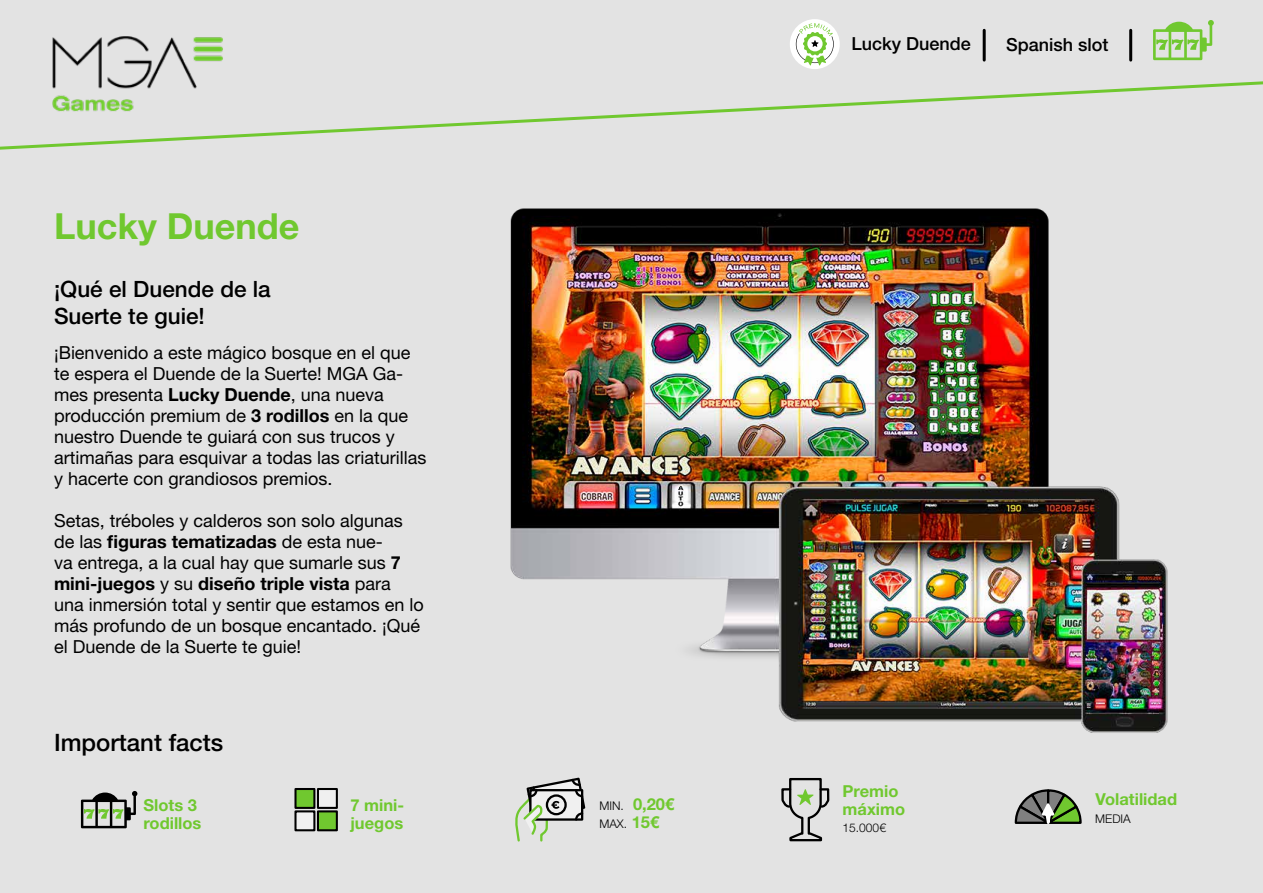
<style>
.page{position:relative;width:1263px;height:893px;background:#e3e3e3}
.page>*{position:absolute;margin:0;border:0;box-sizing:border-box;transform-origin:0 0}
.t1{font:700 36px "Helvetica Neue LT Std";color:#70c82f}
.t2{font:500 24px "Helvetica Neue LT Std";color:#000}
.t3{font:500 22.5px/27px "Helvetica Neue LT Std";color:#000}
.t4{font:18px/21px "Helvetica Neue LT Std";color:#000}
.t5{font:500 18px "Helvetica Neue LT Std";color:#000}
.t6{font:700 16.5px/18px "Helvetica Neue LT Std";color:#70c82f}
.t7{font:300 12px "Helvetica Neue LT Std";color:#000}
.s1{font-weight:700}
.s2{font-weight:300;font-size:12px;color:#000}
.s3{font-weight:700;font-size:16.5px;color:#70c82f}
</style>
<div class="page">
<svg style="left:0;top:81px;width:1263px;height:69px"></svg>
<img style="left:38px;top:36px;width:198px;height:86px">
<svg style="left:781px;top:779px;width:49px;height:63px"></svg>
<svg style="left:515px;top:777px;width:71px;height:65px"></svg>
<svg style="left:1014px;top:789px;width:68px;height:35px"></svg>
<div style="left:295px;top:789px;width:19px;height:19px;background:#70c82f"></div>
<div style="left:294px;top:788px;width:21px;height:21px;border:2px solid #000"></div>
<div style="left:318px;top:789px;width:19px;height:19px;background:#f0f0f0"></div>
<div style="left:317px;top:788px;width:21px;height:21px;border:2px solid #000"></div>
<div style="left:295px;top:811px;width:19px;height:19px;background:#f0f0f0"></div>
<div style="left:294px;top:810px;width:21px;height:21px;border:2px solid #000"></div>
<div style="left:318px;top:811px;width:19px;height:19px;background:#70c82f"></div>
<div style="left:317px;top:810px;width:21px;height:21px;border:2px solid #000"></div>
<svg style="left:81px;top:791px;width:56px;height:37px"></svg>
<hr style="left:1129px;top:30px;width:3px;height:30px;background:#000">
<hr style="left:983px;top:30px;width:3px;height:30px;background:#000">
<svg style="left:1153px;top:20px;width:61px;height:40px"></svg>
<div style="left:790px;top:19px;width:50px;height:50px;background:#fff;border-radius:50%"></div>
<svg style="left:796px;top:23px;width:38px;height:43px"></svg>
<img style="left:510px;top:208px;width:658px;height:525px">
<h1 class="t1" style="left:54px;top:204px;width:247px">Lucky Duende</h1>
<p class="t3" style="left:54px;top:275px;width:218px">¡Qué el Duende de la<br>Suerte te guie!</p>
<p class="t4" style="left:54px;top:341px;width:374px">¡Bienvenido a este mágico bosque en el que te espera el Duende de la Suerte! MGA Ga&shy;mes presenta <span class="s1">Lucky Duende</span>, una nueva producción premium de <span class="s1">3 rodillos</span> en la que nuestro Duende te guiará con sus trucos y artimañas para esquivar a todas las criaturillas y hacerte con grandiosos premios.</p>
<p class="t4" style="left:54px;top:509px;width:371px">Setas, tréboles y calderos son solo algunas de las <span class="s1">figuras tematizadas</span> de esta nue-<br>va entrega, a la cual hay que sumarle sus <span class="s1">7 mini-juegos</span> y su <span class="s1">diseño triple vista</span> para una inmersión total y sentir que estamos en lo más profundo de un bosque encantado. ¡Qué el Duende de la Suerte te guie!</p>
<h2 class="t2" style="left:54px;top:728px;width:171px">Important facts</h2>
<p class="t6" style="left:144px;top:796px;width:59px">Slots 3 rodillos</p>
<p class="t6" style="left:350px;top:796px;width:55px">7 mini&shy;juegos</p>
<p class="t6" style="left:599px;top:795px;width:76px"><span class="s2">MIN.</span> 0,20€</p>
<p class="t7" style="left:599px;top:817px;width:61px">MAX. <span class="s3">15€</span></p>
<p class="t5" style="left:851px;top:33px;width:121px">Lucky Duende</p>
<p class="t5" style="left:1006px;top:34px;width:104px">Spanish slot</p>
<p class="t6" style="left:843px;top:782px;width:64px">Premio máximo</p>
<p class="t7" style="left:843px;top:820px;width:45px">15.000€</p>
<p class="t6" style="left:1096px;top:790px;width:83px">Volatilidad</p>
<p class="t7" style="left:1095px;top:812px;width:37px">MEDIA</p>
</div>
